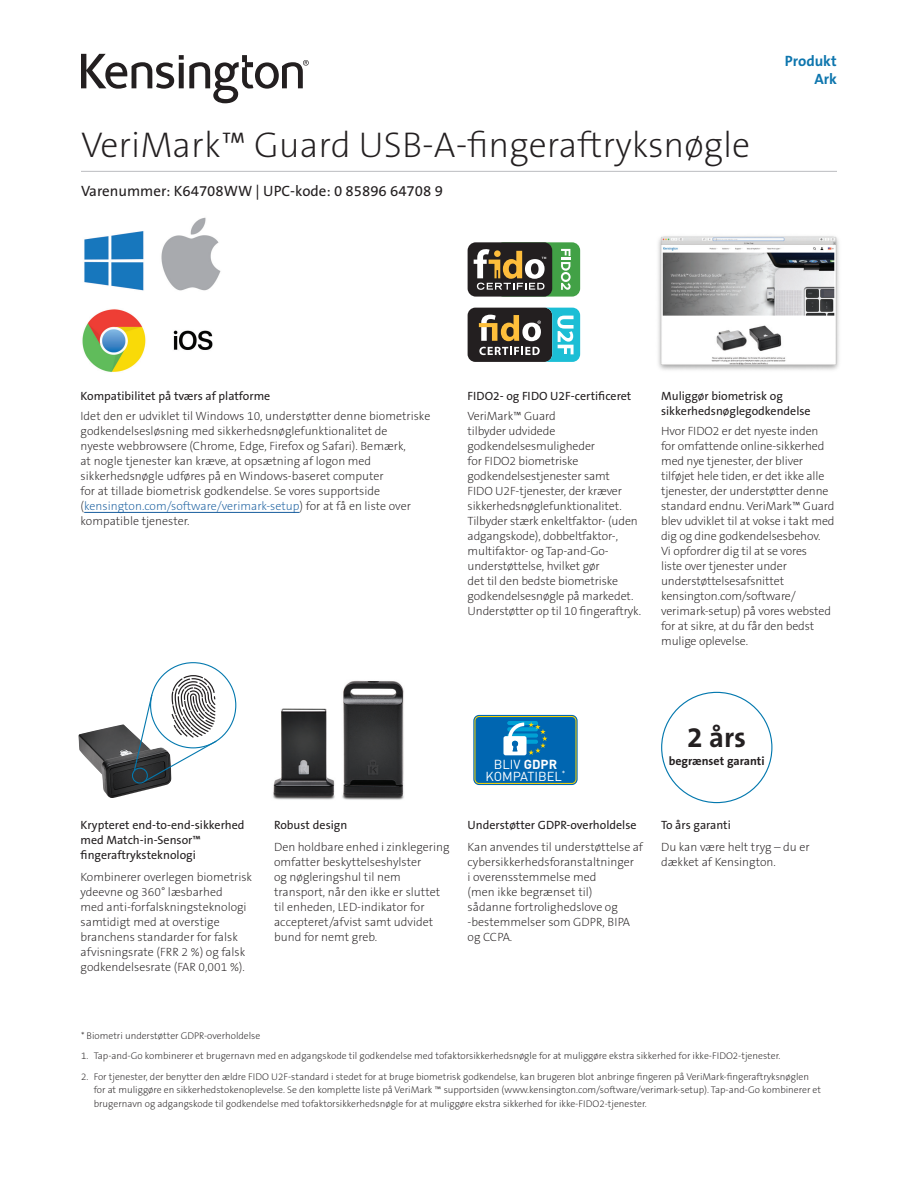
<style>
.page{position:relative;width:918px;height:1188px;background:#fff}
.page>*{position:absolute;margin:0;border:0;box-sizing:border-box;transform-origin:0 0}
.Main_Header{font:36px "The Sans KENSINGTON2 XL";color:#231f20}
.Body{font:28.5px "The Sans KENSINGTON7 Bd";color:#231f20}
.Part_No__UPC{font:15px "The Sans KENSINGTON5 Rg";color:#231f20}
.Part_No__UPC-2{font:15px "The Sans KENSINGTON7 Bd";color:#0e76ae}
.t1{font:12.9px "DIN Pro";color:#fff}
.Info_Small{font:12px/15px "The Sans KENSINGTON2 XL";letter-spacing:-.01em;color:#231f20}
.Info_Small-2{font:12px/15px "The Sans KENSINGTON5 Rg";color:#231f20}
.Info{font:12px/15px "The Sans KENSINGTON2 XL";color:#231f20}
.Body-2{font:12px "The Sans KENSINGTON7 Bd";color:#231f20}
.Info-2{font:12px "The Sans KENSINGTON5 Rg";color:#231f20}
.Body-3{font:9.75px/13.5px "The Sans KENSINGTON2 XL";color:#231f20}
.s1{color:#175d9e}
.s2{font-weight:700}
</style>
<div class="page">
<svg style="left:81px;top:54px;width:228px;height:49px"></svg>
<hr style="left:81px;top:171px;width:756px;height:1px;background:#bcbdc0">
<img style="left:273px;top:680px;width:131px;height:120px">
<img style="left:78px;top:724px;width:91px;height:74px">
<svg style="left:133px;top:675px;width:85px;height:108px"></svg>
<div style="left:132px;top:768px;width:16px;height:16px;border:1px solid #0378ae;border-radius:50%"></div>
<hr style="left:84px;top:512px;width:216px;height:1px;background:#175d9e">
<img style="left:82px;top:217px;width:139px;height:155px">
<div style="left:468px;top:308px;width:84px;height:54px;background:#231f20;border-radius:8px"></div>
<svg style="left:479px;top:308px;width:101px;height:54px"></svg>
<div style="left:496px;top:242px;width:84px;height:55px;background:#42a146;border-radius:8px"></div>
<div style="left:468px;top:242px;width:84px;height:55px;background:#231f20;border-radius:8px"></div>
<svg style="left:474px;top:249px;width:72px;height:41px"></svg>
<svg style="left:561px;top:249px;width:10px;height:41px"></svg>
<img style="left:658px;top:236px;width:181px;height:134px">
<div style="left:475px;top:717px;width:101px;height:66px;background:#0066b1;border-radius:4px"></div>
<div style="left:473px;top:715px;width:105px;height:70px;border:3px solid #0066b1;border-radius:4px"></div>
<div style="left:475px;top:716px;width:101px;height:68px;border:1px solid #ffd500;border-radius:4px"></div>
<hr style="left:507px;top:721px;width:31px;height:4px;background:#00a1d4;border-radius:2px">
<svg style="left:503px;top:722px;width:44px;height:33px"></svg>
<p class="Main_Header" style="left:81px;top:126px;width:671px">VeriMark™ Guard USB-A-fingeraftryksnøgle</p>
<p class="Part_No__UPC" style="left:81px;top:183px;width:363px">Varenummer: K64708WW | UPC-kode: 0 85896 64708 9</p>
<p class="Part_No__UPC-2" style="left:785px;top:53px;width:53px">Produkt</p>
<p class="Part_No__UPC-2" style="left:814px;top:71px;width:24px">Ark</p>
<p class="Info_Small-2" style="left:81px;top:389px;width:191px">Kompatibilitet på tværs af platforme</p>
<p class="Info_Small" style="left:81px;top:408px;width:351px">Idet den er udviklet til Windows 10, understøtter denne biometriske godkendelsesløsning med sikkerhedsnøglefunktionalitet de<br>nyeste webbrowsere (Chrome, Edge, Firefox og Safari). Bemærk,<br>at nogle tjenester kan kræve, at opsætning af logon med sikkerhedsnøgle udføres på en Windows-baseret computer<br>for at tillade biometrisk godkendelse. Se vores supportside (<span class="s1">kensington.com/software/verimark-setup</span>) for at få en liste over kompatible tjenester.</p>
<p class="Info_Small-2" style="left:468px;top:389px;width:165px">FIDO2- og FIDO U2F-certificeret</p>
<p class="Info_Small" style="left:468px;top:408px;width:175px">VeriMark™ Guard<br>tilbyder udvidede godkendelsesmuligheder<br>for FIDO2 biometriske godkendelsestjenester samt<br>FIDO U2F-tjenester, der kræver sikkerhedsnøglefunktionalitet.<br>Tilbyder stærk enkeltfaktor- (uden adgangskode), dobbeltfaktor-, multifaktor- og Tap-and-Go&shy;understøttelse, hvilket gør<br>det til den bedste biometriske godkendelsesnøgle på markedet.<br>Understøtter op til 10 fingeraftryk.</p>
<p class="Info_Small-2" style="left:661px;top:389px;width:151px">Muliggør biometrisk og sikkerhedsnøglegodkendelse</p>
<p class="Info_Small" style="left:661px;top:423px;width:175px">Hvor FIDO2 er det nyeste inden for omfattende online-sikkerhed med nye tjenester, der bliver tilføjet hele tiden, er det ikke alle tjenester, der understøtter denne standard endnu. VeriMark™ Guard blev udviklet til at vokse i takt med dig og dine godkendelsesbehov.<br>Vi opfordrer dig til at se vores<br>liste over tjenester under understøttelsesafsnittet kensington.com/software/ verimark-setup) på vores websted for at sikre, at du får den bedst mulige oplevelse.</p>
<p class="Info_Small-2" style="left:81px;top:818px;width:166px">Krypteret end-to-end-sikkerhed med Match-in-Sensor™ fingeraftryksteknologi</p>
<p class="Info_Small" style="left:81px;top:869px;width:173px">Kombinerer overlegen biometrisk ydeevne og 360° læsbarhed<br>med anti-forfalskningsteknologi samtidigt med at overstige branchens standarder for falsk afvisningsrate (FRR 2 %) og falsk godkendelsesrate (FAR 0,001 %).</p>
<p class="Info_Small-2" style="left:274px;top:818px;width:75px">Robust design</p>
<p class="Info_Small" style="left:274px;top:839px;width:177px">Den holdbare enhed i zinklegering omfatter beskyttelseshylster<br>og nøgleringshul til nem transport, når den ikke er sluttet til enheden, LED-indikator for accepteret/afvist samt udvidet bund for nemt greb.</p>
<p class="Body" style="left:687px;top:722px;width:60px">2 års</p>
<p class="t1" style="left:494px;top:756px;width:65px">BLIV <span class="s2">GDPR</span></p>
<p class="Body-2" style="left:669px;top:755px;width:97px">begrænset garanti</p>
<p class="t1" style="left:486px;top:767px;width:81px">KOMPATIBEL<sup>*</sup></p>
<p class="Info_Small-2" style="left:468px;top:818px;width:170px">Understøtter GDPR-overholdelse</p>
<p class="Info_Small" style="left:468px;top:839px;width:177px">Kan anvendes til understøttelse af cybersikkerhedsforanstaltninger<br>i overensstemmelse med<br>(men ikke begrænset til)<br>sådanne fortrolighedslove og -bestemmelser som GDPR, BIPA og CCPA.</p>
<p class="Info-2" style="left:661px;top:818px;width:71px">To års garanti</p>
<p class="Info" style="left:661px;top:839px;width:150px">Du kan være helt tryg – du er dækket af Kensington.</p>
<p class="Body-3" style="left:81px;top:1029px;width:181px">* Biometri understøtter GDPR-overholdelse</p>
<p class="Body-3" style="left:81px;top:1050px;width:701px">1. Tap-and-Go kombinerer et brugernavn med en adgangskode til godkendelse med tofaktorsikkerhedsnøgle for at muliggøre ekstra sikkerhed for ikke-FIDO2-tjenester.</p>
<p class="Body-3" style="left:94px;top:1070px;width:729px;text-indent:-13px">2. For tjenester, der benytter den ældre FIDO U2F-standard i stedet for at bruge biometrisk godkendelse, kan brugeren blot anbringe fingeren på VeriMark-fingeraftryksnøglen for at muliggøre en sikkerhedstokenoplevelse. Se den komplette liste på VeriMark ™ supportsiden (www.kensington.com/software/verimark-setup). Tap-and-Go kombinerer et brugernavn og adgangskode til godkendelse med tofaktorsikkerhedsnøgle for at muliggøre ekstra sikkerhed for ikke-FIDO2-tjenester.</p>
</div>
